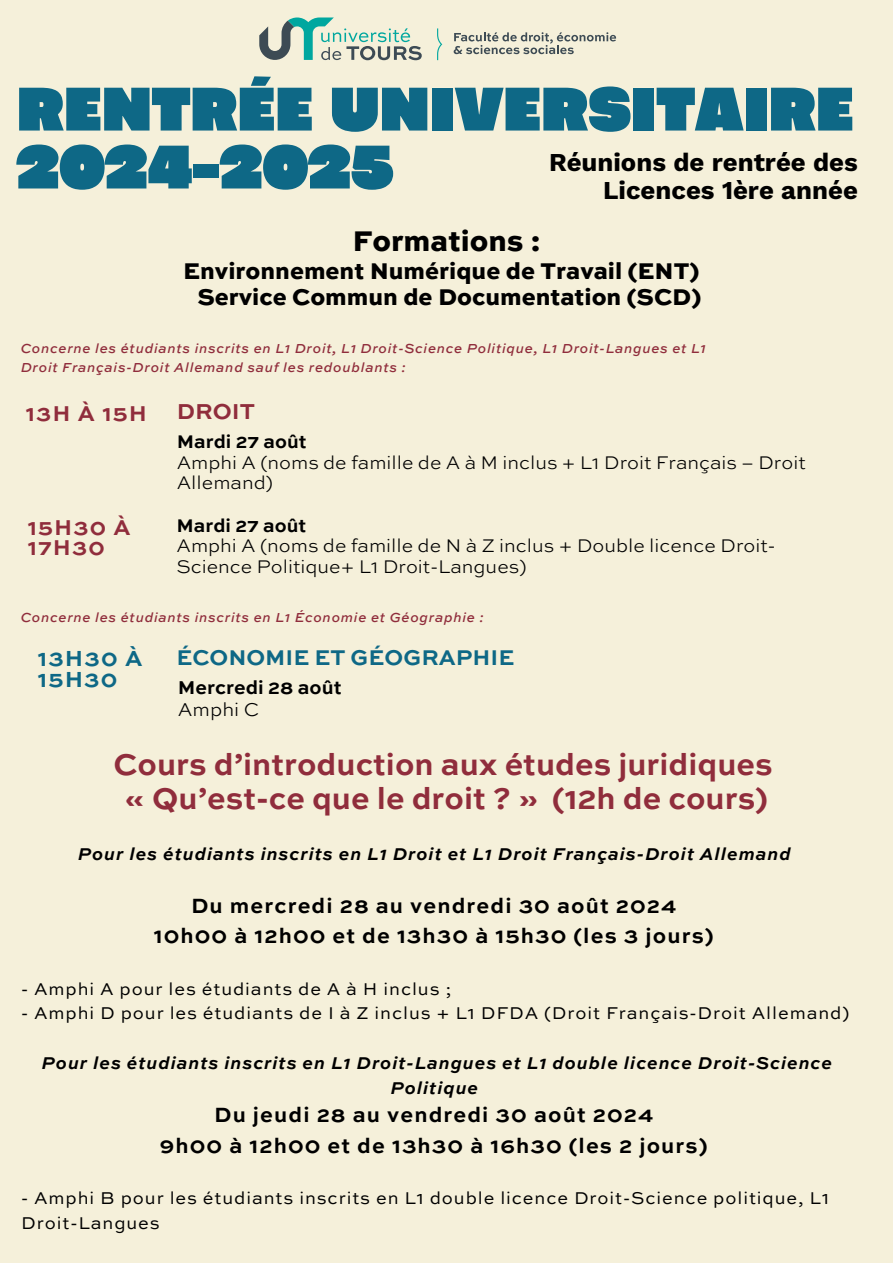
<style>
.page{position:relative;width:893px;height:1263px;background:#f5f0da}
.page>*{position:absolute;margin:0;border:0;box-sizing:border-box;transform-origin:0 0}
.t1{font:900 64.5px/57.9px "Codec Pro";color:#0e6886}
.t2{font:700 31.5px "Sweet Sans Pro";color:#902d3c}
.t3{font:800 30px "Sweet Sans Pro";color:#000}
.t4{font:700 25.72px/28.1px "Work Sans";color:#000;text-align:right}
.t5{font:800 24px/25.9px "Sweet Sans Pro";color:#000;text-align:center}
.t6{font:700 23.02px/20.3px "Sweet Sans Pro";letter-spacing:.05em;color:#0e6886}
.t7{font:700 22.8px "Sweet Sans Pro";color:#902d3c}
.t8{font:700 22.65px/20px "Sweet Sans Pro";letter-spacing:.05em;color:#902d3c}
.t9{font:700 22.5px "Sweet Sans Pro";color:#0e6886}
.t10{font:700 21.75px/30.4px "Sweet Sans Pro";letter-spacing:.05em;color:#000;text-align:center}
.t11{font:700 19.65px "Sweet Sans Pro";color:#000}
.t12{font:300 19.65px "Sweet Sans Pro";color:#000}
.t13{font:300 19.27px/20.9px "Sweet Sans Pro";color:#000}
.t14{font:700 19.27px "Sweet Sans Pro";color:#000}
.t15{font:18px/24.8px "Sweet Sans Pro";letter-spacing:.05em;color:#000}
.t16{font:italic 700 18px/24.8px "Sweet Sans Pro";letter-spacing:.05em;color:#000;text-align:center}
.t17{font:italic 500 13.8px "Sweet Sans Pro";letter-spacing:.05em;color:#902d3c}
</style>
<div class="page">
<svg style="left:453px;top:32px;width:163px;height:22px"></svg>
<svg style="left:259px;top:18px;width:163px;height:42px"></svg>
<svg style="left:437px;top:28px;width:5px;height:32px"></svg>
<p class="t1" style="left:17px;top:85px;width:838px">RENTRÉE UNIVERSITAIRE<br>2024-2025</p>
<h4 class="t4" style="left:549px;top:148px;width:310px">Réunions de rentrée des<br>Licences 1ère année</h4>
<p class="t3" style="left:352px;top:228px;width:190px">Formations :</p>
<p class="t5" style="left:183px;top:260px;width:519px">Environnement Numérique de Travail (ENT)<br>Service Commun de Documentation (SCD)</p>
<h2 class="t17" style="left:21px;top:342px;width:686px">Concerne les étudiants inscrits en L1 Droit, L1 Droit-Science Politique, L1 Droit-Langues et L1</h2>
<p class="t17" style="left:21px;top:361px;width:387px">Droit Français-Droit Allemand sauf les redoublants :</p>
<p class="t8" style="left:26px;top:405px;width:123px">13H À 15H</p>
<p class="t8" style="left:28px;top:519px;width:104px">15H30 À<br>17H30</p>
<p class="t7" style="left:177px;top:401px;width:80px">DROIT</p>
<p class="t14" style="left:177px;top:433px;width:131px">Mardi 27 août</p>
<p class="t13" style="left:177px;top:453px;width:630px">Amphi A (noms de famille de A à M inclus + L1 Droit Français – Droit<br>Allemand)</p>
<h4 class="t14" style="left:176px;top:517px;width:131px">Mardi 27 août</h4>
<h4 class="t13" style="left:176px;top:537px;width:600px">Amphi A (noms de famille de N à Z inclus + Double licence Droit-<br>Science Politique+ L1 Droit-Langues)</h4>
<h6 class="t17" style="left:21px;top:611px;width:465px">Concerne les étudiants inscrits en L1 Économie et Géographie :</h6>
<p class="t6" style="left:38px;top:650px;width:106px">13H30 À<br>15H30</p>
<h6 class="t9" style="left:176px;top:648px;width:340px">ÉCONOMIE ET GÉOGRAPHIE</h6>
<h5 class="t11" style="left:178px;top:679px;width:165px">Mercredi 28 août</h5>
<p class="t12" style="left:178px;top:700px;width:83px">Amphi C</p>
<h1 class="t2" style="left:113px;top:751px;width:661px">Cours d’introduction aux études juridiques</h1>
<p class="t2" style="left:125px;top:785px;width:644px">« Qu’est-ce que le droit ? » (12h de cours)</p>
<h3 class="t16" style="left:78px;top:842px;width:714px">Pour les étudiants inscrits en L1 Droit et L1 Droit Français-Droit Allemand</h3>
<p class="t10" style="left:154px;top:892px;width:561px">Du mercredi 28 au vendredi 30 août 2024<br>10h00 à 12h00 et de 13h30 à 15h30 (les 3 jours)</p>
<p class="t15" style="left:21px;top:977px;width:432px">- Amphi A pour les étudiants de A à H inclus ;</p>
<h4 class="t15" style="left:21px;top:1002px;width:829px">- Amphi D pour les étudiants de I à Z inclus + L1 DFDA (Droit Français-Droit Allemand)</h4>
<h4 class="t16" style="left:42px;top:1051px;width:792px">Pour les étudiants inscrits en L1 Droit-Langues et L1 double licence Droit-Science<br>Politique</h4>
<h4 class="t10" style="left:160px;top:1101px;width:549px">Du jeudi 28 au vendredi 30 août 2024<br>9h00 à 12h00 et de 13h30 à 16h30 (les 2 jours)</h4>
<p class="t15" style="left:21px;top:1186px;width:809px">- Amphi B pour les étudiants inscrits en L1 double licence Droit-Science politique, L1<br>Droit-Langues</p>
</div>
